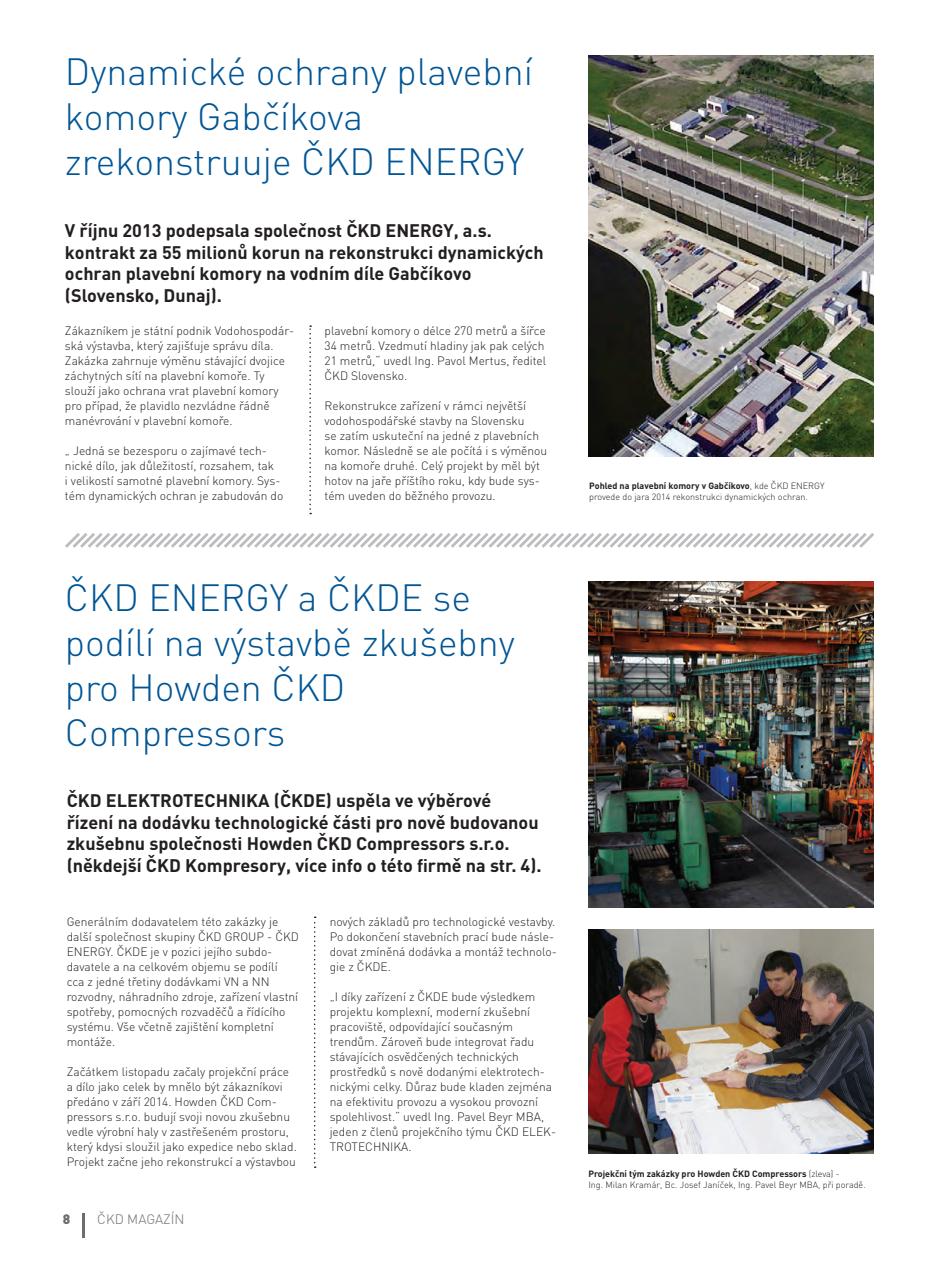
<style>
.page{position:relative;width:937px;height:1264px;background:#fff}
.page>*{position:absolute;margin:0;border:0;box-sizing:border-box;transform-origin:0 0}
.t1{font:37.5px/45px "DINCE Light";color:#005595}
.t2{font:18px/21.6px "DINCE Bold";color:#231f20}
.t3{font:13.5px "DINCE Light";color:#6c6d70}
.t4{font:13.5px "DINCE Black";color:#6c6d70}
.t5{font:12px/15px "DINCE Light";color:#231f20}
.t6{font:9px "DINCE Light";color:#231f20}
.t7{font:9px "DINCE Bold";color:#231f20}
.s1{font-family:"DINCE Light"}
</style>
<div class="page">
<hr style="left:82px;top:1213px;width:2px;height:24px;background:#6c6d70">
<img style="left:588px;top:55px;width:285px;height:401px">
<img style="left:588px;top:929px;width:285px;height:224px">
<img style="left:588px;top:581px;width:285px;height:327px">
<svg style="left:314px;top:916px;width:1px;height:252px"></svg>
<svg style="left:65px;top:533px;width:809px;height:15px"></svg>
<svg style="left:309px;top:325px;width:2px;height:189px"></svg>
<p class="t1" style="left:65px;top:49px;width:469px">Dynamické ochrany plavební komory Gabčíkova</p>
<p class="t1" style="left:65px;top:139px;width:461px">zrekonstruuje ČKD ENERGY</p>
<p class="t2" style="left:65px;top:219px;width:428px">V říjnu 2013 podepsala společnost ČKD ENERGY, a.s.</p>
<p class="t2" style="left:65px;top:241px;width:480px">kontrakt za 55 milionů korun na rekonstrukci dynamických ochran plavební komory na vodním díle Gabčíkovo</p>
<p class="t2" style="left:65px;top:284px;width:158px">(Slovensko, Dunaj).</p>
<p class="t5" style="left:65px;top:323px;width:231px">Zákazníkem je státní podnik Vodohospodár&shy;ská výstavba, který zajišťuje správu díla.<br>Zakázka zahrnuje výměnu stávající dvojice záchytných sítí na plavební komoře. Ty slouží jako ochrana vrat plavební komory pro případ, že plavidlo nezvládne řádně manévrování v plavební komoře.</p>
<p class="t5" style="left:65px;top:443px;width:220px">„ Jedná se bezesporu o zajímavé tech&shy;nické dílo, jak důležitostí, rozsahem, tak<br>i velikostí samotné plavební komory. Sys&shy;tém dynamických ochran je zabudován do</p>
<p class="t5" style="left:324px;top:323px;width:223px">plavební komory o délce 270 metrů a šířce 34 metrů. Vzedmutí hladiny jak pak celých 21 metrů,“ uvedl Ing. Pavol Mertus, ředitel ČKD Slovensko.</p>
<p class="t5" style="left:324px;top:398px;width:224px">Rekonstrukce zařízení v rámci největší vodohospodářské stavby na Slovensku<br>se zatím uskuteční na jedné z plavebních komor. Následně se ale počítá i s výměnou na komoře druhé. Celý projekt by měl být hotov na jaře příštího roku, kdy bude sys&shy;tém uveden do běžného provozu.</p>
<p class="t1" style="left:65px;top:575px;width:451px">ČKD ENERGY a ČKDE se podílí na výstavbě zkušebny pro Howden ČKD</p>
<p class="t1" style="left:65px;top:710px;width:222px">Compressors</p>
<p class="t2" style="left:67px;top:789px;width:476px">ČKD ELEKTROTECHNIKA (ČKDE) uspěla ve výběrové řízení na dodávku technologické části pro nově budovanou zkušebnu společnosti Howden ČKD Compressors s.r.o. (někdejší ČKD Kompresory, více info o této firmě na str. 4).</p>
<p class="t5" style="left:67px;top:914px;width:234px">Generálním dodavatelem této zakázky je další společnost skupiny ČKD GROUP - ČKD ENERGY. ČKDE je v pozici jejího subdo&shy;davatele a na celkovém objemu se podílí<br>cca z jedné třetiny dodávkami VN a NN rozvodny, náhradního zdroje, zařízení vlastní spotřeby, pomocných rozvaděčů a řídícího systému. Vše včetně zajištění kompletní montáže.</p>
<p class="t5" style="left:67px;top:1064px;width:232px">Začátkem listopadu začaly projekční práce a dílo jako celek by mnělo být zákazníkovi předáno v září 2014. Howden ČKD Com&shy;pressors s.r.o. budují svoji novou zkušebnu vedle výrobní haly v zastřešeném prostoru, který kdysi sloužil jako expedice nebo sklad.<br>Projekt začne jeho rekonstrukcí a výstavbou</p>
<p class="t4" style="left:63px;top:1210px;width:9px">8</p>
<p class="t3" style="left:97px;top:1211px;width:89px">ČKD MAGAZÍN</p>
<p class="t5" style="left:329px;top:914px;width:229px">nových základů pro technologické vestavby.<br>Po dokončení stavebních prací bude násle&shy;dovat zmíněná dodávka a montáž technolo&shy;gie z ČKDE.</p>
<p class="t5" style="left:329px;top:989px;width:228px">„I díky zařízení z ČKDE bude výsledkem projektu komplexní, moderní zkušební pracoviště, odpovídající současným trendům. Zároveň bude integrovat řadu stávajících osvědčených technických prostředků s nově dodanými elektrotech&shy;nickými celky. Důraz bude kladen zejména na efektivitu provozu a vysokou provozní spolehlivost.“ uvedl Ing. Pavel Beyr MBA, jeden z členů projekčního týmu ČKD ELEK-TROTECHNIKA.</p>
<p class="t7" style="left:589px;top:480px;width:236px">Pohled na plavební komory v Gabčíkovo<span class="s1">, kde ČKD ENERGY</span></p>
<p class="t6" style="left:589px;top:491px;width:220px">provede do jara 2014 rekonstrukci dynamických ochran.</p>
<p class="t7" style="left:588px;top:1168px;width:252px">Projekční tým zakázky pro Howden ČKD Compressors <span class="s1">(zleva) -</span></p>
<p class="t6" style="left:588px;top:1179px;width:279px">Ing. Milan Kramár, Bc. Josef Janíček, Ing. Pavel Beyr MBA, při poradě.</p>
</div>
